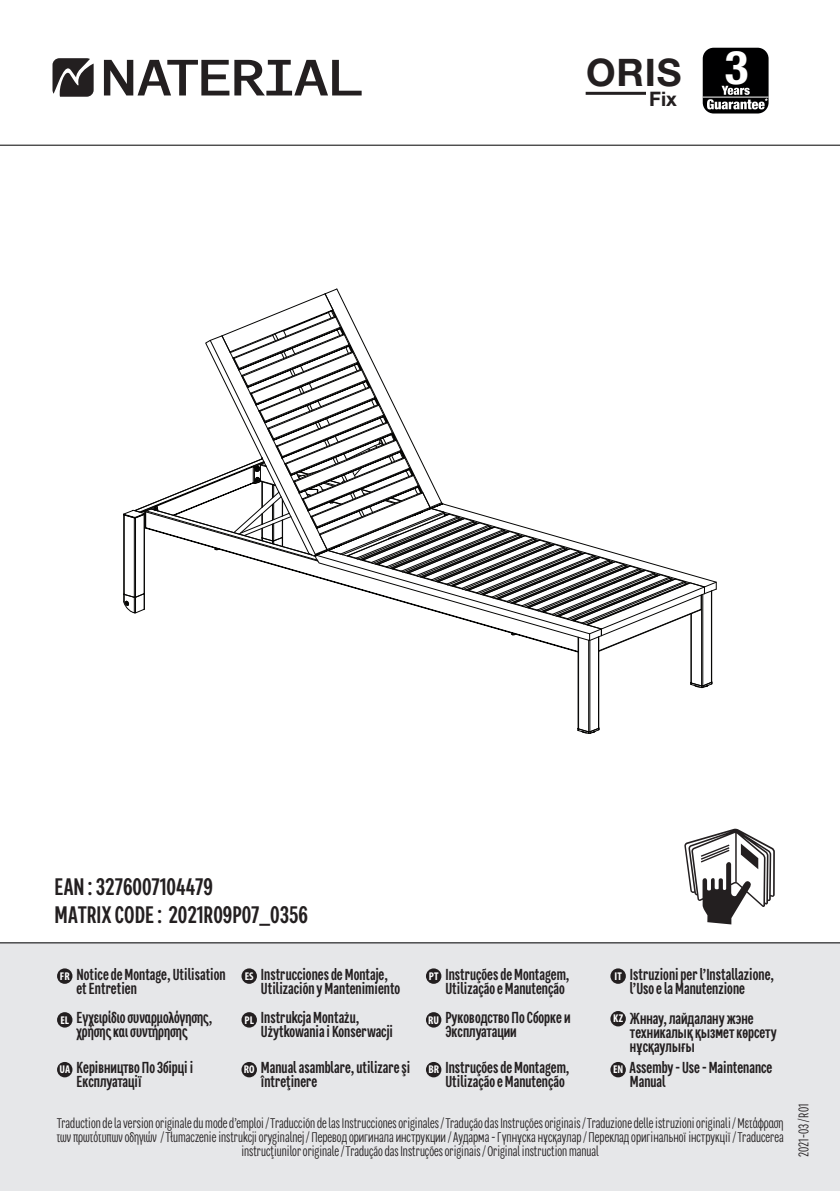
<style>
.page{position:relative;width:840px;height:1191px;background:#fff}
.page>*{position:absolute;margin:0;border:0;box-sizing:border-box;transform-origin:0 0}
.t1{font:700 condensed 46.6px "Helvetica Neue";color:#fff;scale:1.06 1}
.t2{font:700 38px "Helvetica Neue LT Std";color:#231f20}
.t3{font:700 24px/28.4px "Leroy Merlin Sans Condensed";color:#231f20}
.t4{font:700 20px "Helvetica Neue LT Std";color:#231f20}
.t5{font:700 16px/14px "Leroy Merlin Sans Condensed";color:#231f20}
.t6{font:14px/14px "Leroy Merlin Sans Condensed";color:#231f20;text-align:center}
.s1{font-family:"Myriad Pro";font-stretch:condensed;font-size:11.2px;color:#fff}
</style>
<div class="page">
<div style="left:702px;top:48px;width:66px;height:65px;background:#000001;border-radius:11px"></div>
<hr style="left:702px;top:97px;width:66px;height:1px;background:#fff">
<svg style="left:706px;top:86px;width:61px;height:23px"></svg>
<div style="left:0;top:942px;width:839px;height:249px;background:#e6e7e9"></div>
<div style="left:57px;top:968px;width:15px;height:15px;background:#231f20;border-radius:50%"></div>
<div style="left:241px;top:968px;width:16px;height:15px;background:#231f20;border-radius:50%"></div>
<div style="left:425px;top:968px;width:16px;height:15px;background:#231f20;border-radius:50%"></div>
<div style="left:610px;top:968px;width:15px;height:15px;background:#231f20;border-radius:50%"></div>
<div style="left:57px;top:1012px;width:15px;height:15px;background:#231f20;border-radius:50%"></div>
<div style="left:241px;top:1012px;width:16px;height:15px;background:#231f20;border-radius:50%"></div>
<div style="left:425px;top:1012px;width:16px;height:15px;background:#231f20;border-radius:50%"></div>
<div style="left:610px;top:1011px;width:15px;height:15px;background:#231f20;border-radius:50%"></div>
<div style="left:57px;top:1062px;width:15px;height:15px;background:#231f20;border-radius:50%"></div>
<div style="left:241px;top:1062px;width:16px;height:15px;background:#231f20;border-radius:50%"></div>
<div style="left:425px;top:1062px;width:16px;height:15px;background:#231f20;border-radius:50%"></div>
<div style="left:610px;top:1062px;width:15px;height:15px;background:#231f20;border-radius:50%"></div>
<hr style="left:0;top:145px;width:839px;height:1px;background:#000">
<svg style="left:52px;top:58px;width:42px;height:39px;background:#514e4f"></svg>
<svg style="left:104px;top:60px;width:257px;height:35px"></svg>
<hr style="left:585px;top:92px;width:96px;height:3px;background:#231f20">
<div style="left:646px;top:89px;width:36px;height:23px;background:#fff"></div>
<svg style="left:684px;top:828px;width:90px;height:96px"></svg>
<svg style="left:123px;top:288px;width:593px;height:446px"></svg>
<h2 class="t2" style="left:586px;top:49px;width:97px">ORIS</h2>
<p class="t4" style="left:648px;top:87px;width:29px">Fix</p>
<h1 class="t1" style="left:724px;top:39px;width:24px">3</h1>
<h3 class="t3" style="left:55px;top:871px;width:255px">EAN : 3276007104479<br>MATRIX CODE : 2021R09P07_0356</h3>
<p class="t5" style="left:76px;top:966px;width:151px;text-indent:-17px"><span class="s1">FR</span> Notice de Montage, Utilisation et Entretien</p>
<p class="t5" style="left:261px;top:966px;width:141px;text-indent:-16px"><span class="s1">ES</span> Instrucciones de Montaje,<br>Utilización y Mantenimiento</p>
<p class="t5" style="left:445px;top:966px;width:126px;text-indent:-16px"><span class="s1">PT</span> Instruções de Montagem,<br>Utilização e Manutenção</p>
<p class="t5" style="left:629px;top:966px;width:146px;text-indent:-15px"><span class="s1">IT</span> Istruzioni per l’Installazione, l’Uso e la Manutenzione</p>
<p class="t5" style="left:60px;top:1010px;width:153px;text-align:center"><span class="s1">EL</span> Εγχειρίδιο συναρμολόγησης, χρήσης και συντήρησης</p>
<p class="t5" style="left:261px;top:1010px;width:133px;text-indent:-16px"><span class="s1">PL</span> Instrukcja Montażu,<br>Użytkowania i Konserwacji</p>
<p class="t5" style="left:445px;top:1010px;width:126px;text-indent:-17px"><span class="s1">RU</span> Руководство По Сборке и<br>Эксплуатации</p>
<p class="t5" style="left:629px;top:1010px;width:148px;text-indent:-17px"><span class="s1">KZ</span> Жннау, лайдалану жэне техникалық қызмет көрсету нұсқаулығы</p>
<p class="t5" style="left:76px;top:1060px;width:118px;text-indent:-17px"><span class="s1">UA</span> Керівництво По Збірці і<br>Експлуатації</p>
<p class="t5" style="left:261px;top:1060px;width:151px;text-indent:-17px"><span class="s1">RO</span> Manual asamblare, utilizare şi întreţinere</p>
<p class="t5" style="left:445px;top:1060px;width:126px;text-indent:-17px"><span class="s1">BR</span> Instruções de Montagem,<br>Utilização e Manutenção</p>
<p class="t5" style="left:629px;top:1060px;width:144px;text-indent:-17px"><span class="s1">EN</span> Assemby - Use - Maintenance<br>Manual</p>
<p class="t6" style="left:57px;top:1115px;width:728px">Traductiondelaversionoriginaledumoded’emploi /TraduccióndelasInstruccionesoriginales/TraduçãodasInstruçõesoriginais/Traduzionedelleistruzionioriginali /Μετάφραση τωνπρωτότυπωνοδηγιών /Tłumaczenieinstrukcjioryginalnej / Переводоригиналаинструкции/Аударма-Гүпнұсканұсқаулар/ Перекладоригінальної інструкції /Traducerea instrucţiunilor originale /Tradução das Instruções originais / Original instruction manual</p>
<p class="t6" style="left:795px;top:1157px;width:55px;rotate:-90deg">2021-03 / R01</p>
</div>
